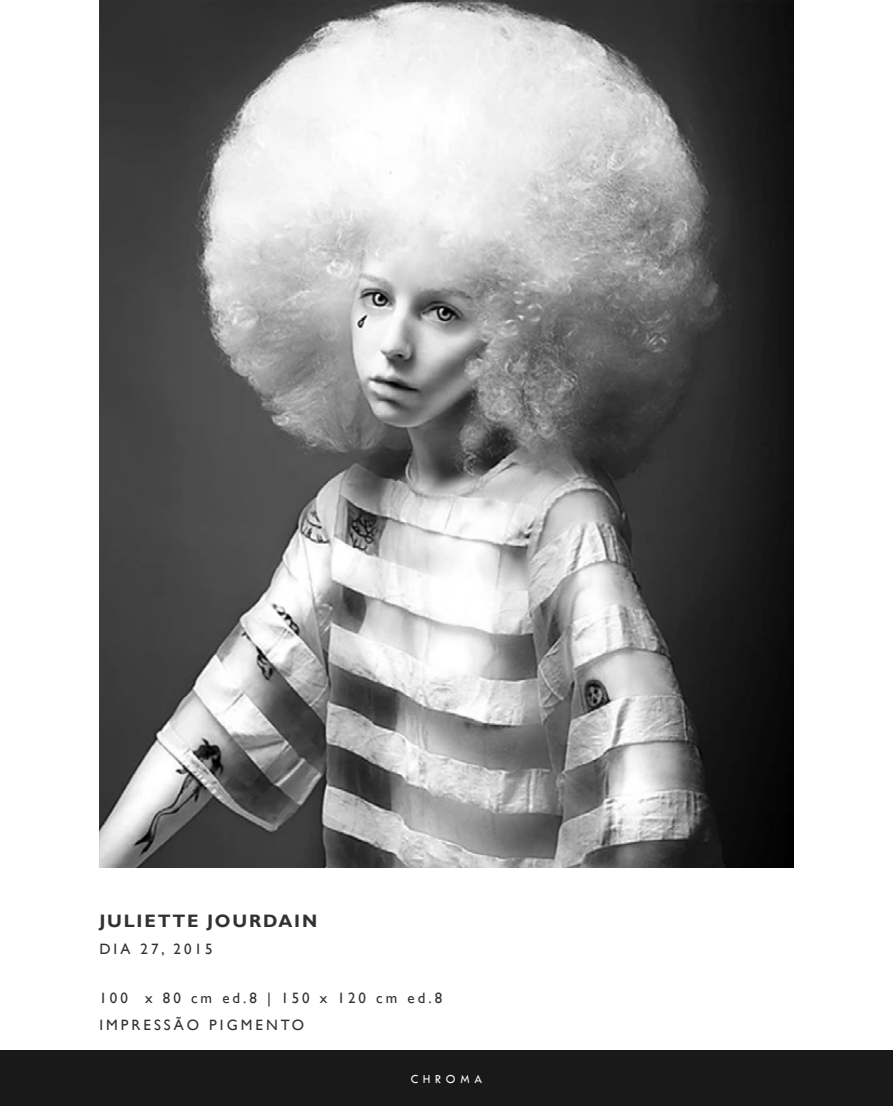
<style>
.page{position:relative;width:893px;height:1106px;background:#fff}
.page>*{position:absolute;margin:0;border:0;box-sizing:border-box;transform-origin:0 0}
.t1{font:700 18px "Gill Sans";letter-spacing:.1em;color:#323232}
.t2{font:15px/27px "Gill Sans";letter-spacing:.2em;color:#323232}
.t3{font:12.75px "Pure Thin Duran Go";letter-spacing:.35em;color:#fafafa}
</style>
<div class="page">
<div style="left:0;top:1050px;width:893px;height:56px;background:#191919"></div>
<img style="left:99px;top:0;width:695px;height:868px">
<p class="t1" style="left:99px;top:910px;width:219px">JULIETTE JOURDAIN</p>
<p class="t2" style="left:99px;top:935px;width:115px">DIA 27, 2015</p>
<p class="t2" style="left:99px;top:984px;width:344px">100 x 80 cm ed.8 | 150 x 120 cm ed.8<br>IMPRESSÃO PIGMENTO</p>
<p class="t3" style="left:411px;top:1072px;width:73px">CHROMA</p>
</div>
